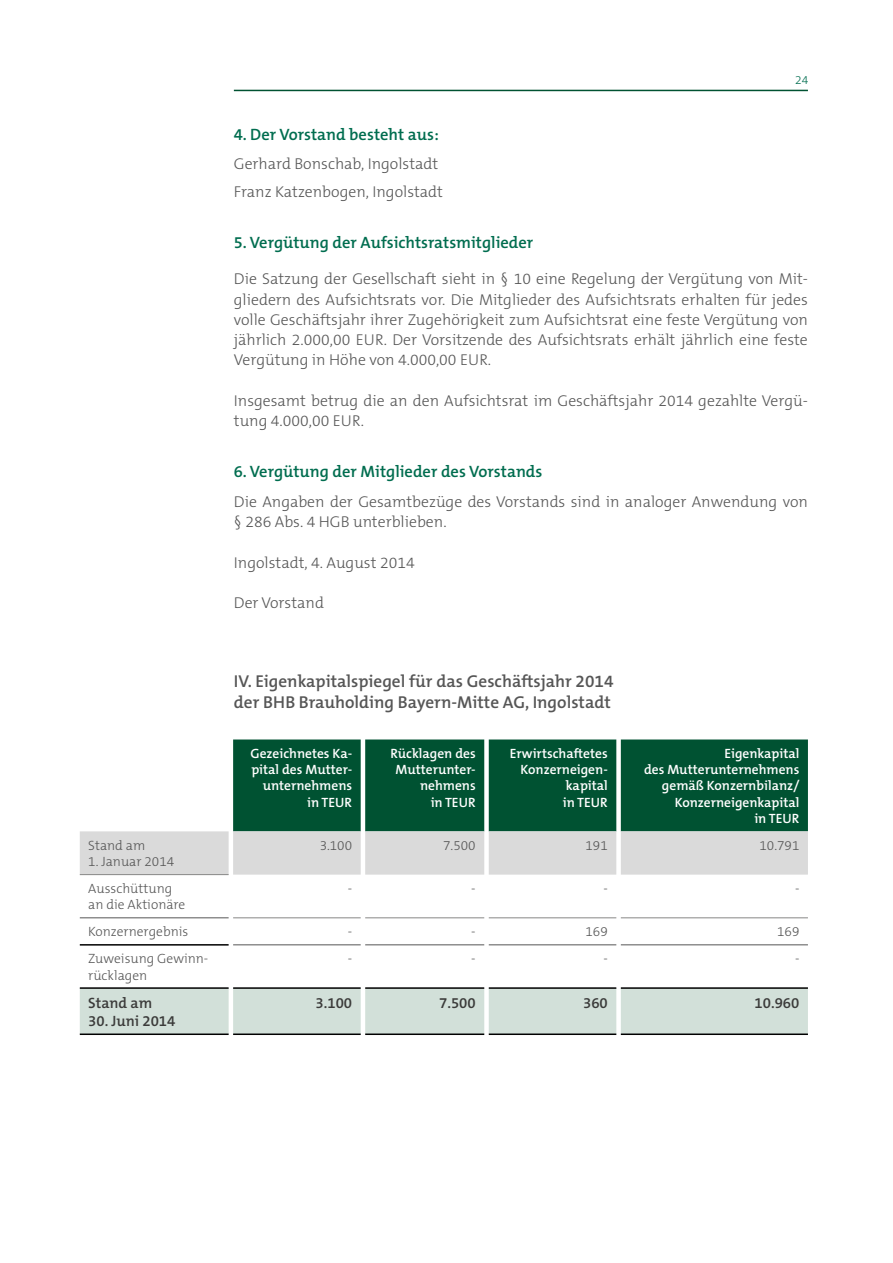
<style>
.page{position:relative;width:893px;height:1263px;background:#fff}
.page>*{position:absolute;margin:0;border:0;box-sizing:border-box;transform-origin:0 0}
.t1{font:600 17.25px/21px "The Mix B6";color:#565656}
.t2{font:600 16.5px "The Mix B6";color:#006d4f}
.t3{font:300 15.75px/20.2px "The Mix B3";color:#565656}
.t4{font:600 15px "The Mix B6";color:#3b3b3a}
.t5{font:600 15px "The Mix B6";color:#3b3b3a}
.t6{font:600 13.5px/16.2px "The Mix B6";color:#fff;text-align:right}
.t7{font:300 13.5px/16.2px "The Mix B3";color:#565656}
.t8{font:300 13.5px "The Mix B3";color:#565656}
.t9{font:300 12px "The Mix B3";color:#006d4f}
</style>
<div class="page">
<hr style="left:234px;top:90px;width:574px;height:1px;background:#005232">
<div style="left:233px;top:739px;width:575px;height:92px;background:#005232"></div>
<div style="left:80px;top:831px;width:728px;height:44px;background:#dadada"></div>
<div style="left:80px;top:988px;width:728px;height:46px;background:#d2e0d9"></div>
<hr style="left:80px;top:874px;width:149px;height:1px;background:#878786">
<hr style="left:233px;top:917px;width:128px;height:1px;background:#878786">
<hr style="left:365px;top:917px;width:119px;height:1px;background:#878786">
<hr style="left:489px;top:917px;width:127px;height:1px;background:#878786">
<hr style="left:621px;top:917px;width:187px;height:1px;background:#878786">
<hr style="left:80px;top:944px;width:149px;height:1px;background:#000">
<hr style="left:80px;top:987px;width:149px;height:2px;background:#000">
<hr style="left:233px;top:987px;width:128px;height:2px;background:#000">
<hr style="left:365px;top:987px;width:119px;height:2px;background:#000">
<hr style="left:489px;top:987px;width:127px;height:2px;background:#000">
<hr style="left:621px;top:987px;width:187px;height:2px;background:#000">
<hr style="left:80px;top:1033px;width:149px;height:2px;background:#000">
<hr style="left:233px;top:1033px;width:128px;height:2px;background:#000">
<hr style="left:365px;top:1033px;width:119px;height:2px;background:#000">
<hr style="left:489px;top:1033px;width:127px;height:2px;background:#000">
<hr style="left:621px;top:1033px;width:187px;height:2px;background:#000">
<hr style="left:80px;top:917px;width:149px;height:1px;background:#565656">
<hr style="left:233px;top:944px;width:128px;height:1px;background:#565656">
<hr style="left:365px;top:944px;width:119px;height:1px;background:#565656">
<hr style="left:489px;top:944px;width:127px;height:1px;background:#565656">
<hr style="left:621px;top:944px;width:187px;height:1px;background:#565656">
<p class="t9" style="left:795px;top:74px;width:15px">24</p>
<p class="t2" style="left:234px;top:126px;width:206px">4. Der Vorstand besteht aus:</p>
<p class="t3" style="left:234px;top:150px;width:211px;line-height:28.8px">Gerhard Bonschab, Ingolstadt<br>Franz Katzenbogen, Ingolstadt</p>
<p class="t2" style="left:234px;top:234px;width:301px">5. Vergütung der Aufsichtsratsmitglieder</p>
<p class="t3" style="left:234px;top:270px;width:576px;text-align:justify">Die Satzung der Gesellschaft sieht in § 10 eine Regelung der Vergütung von Mit&shy;gliedern des Aufsichtsrats vor. Die Mitglieder des Aufsichtsrats erhalten für jedes volle Geschäftsjahr ihrer Zugehörigkeit zum Aufsichtsrat eine feste Vergütung von jährlich 2.000,00 EUR. Der Vorsitzende des Aufsichtsrats erhält jährlich eine feste Vergütung in Höhe von 4.000,00 EUR.</p>
<p class="t3" style="left:234px;top:391px;width:576px">Insgesamt betrug die an den Aufsichtsrat im Geschäftsjahr 2014 gezahlte Vergü&shy;tung 4.000,00 EUR.</p>
<p class="t2" style="left:234px;top:463px;width:310px">6. Vergütung der Mitglieder des Vorstands</p>
<p class="t3" style="left:234px;top:492px;width:576px">Die Angaben der Gesamtbezüge des Vorstands sind in analoger Anwendung von § 286 Abs. 4 HGB unterblieben.</p>
<p class="t3" style="left:234px;top:553px;width:183px">Ingolstadt, 4. August 2014</p>
<p class="t3" style="left:234px;top:593px;width:92px">Der Vorstand</p>
<p class="t7" style="left:88px;top:838px;width:59px">Stand am</p>
<p class="t7" style="left:88px;top:854px;width:87px">1. Januar 2014</p>
<p class="t1" style="left:234px;top:672px;width:381px">IV. Eigenkapitalspiegel für das Geschäftsjahr 2014 der BHB Brauholding Bayern-Mitte AG, Ingolstadt</p>
<p class="t6" style="left:251px;top:746px;width:103px">Gezeichnetes Ka&shy;pital des Mutter&shy;unternehmens in TEUR</p>
<p class="t6" style="left:390px;top:746px;width:87px">Rücklagen des<br>Mutterunter&shy;nehmens<br>in TEUR</p>
<p class="t6" style="left:510px;top:746px;width:99px">Erwirtschaftetes<br>Konzerneigen&shy;kapital<br>in TEUR</p>
<p class="t6" style="left:644px;top:746px;width:157px">Eigenkapital<br>des Mutterunternehmens gemäß Konzernbilanz/<br>Konzerneigenkapital<br>in TEUR</p>
<p class="t8" style="left:320px;top:838px;width:34px">3.100</p>
<p class="t8" style="left:443px;top:838px;width:34px">7.500</p>
<p class="t8" style="left:585px;top:838px;width:24px">191</p>
<p class="t8" style="left:759px;top:838px;width:41px">10.791</p>
<p class="t7" style="left:88px;top:881px;width:99px">Ausschüttung an die Aktionäre</p>
<p class="t8" style="left:348px;top:882px;width:6px">-</p>
<p class="t8" style="left:471px;top:882px;width:6px">-</p>
<p class="t8" style="left:603px;top:882px;width:6px">-</p>
<p class="t8" style="left:795px;top:882px;width:6px">-</p>
<p class="t7" style="left:88px;top:924px;width:102px">Konzernergebnis</p>
<p class="t8" style="left:348px;top:925px;width:6px">-</p>
<p class="t8" style="left:471px;top:925px;width:6px">-</p>
<p class="t8" style="left:585px;top:925px;width:24px">169</p>
<p class="t8" style="left:777px;top:925px;width:24px">169</p>
<p class="t7" style="left:88px;top:951px;width:122px">Zuweisung Gewinn&shy;rücklagen</p>
<p class="t8" style="left:348px;top:952px;width:6px">-</p>
<p class="t8" style="left:471px;top:952px;width:6px">-</p>
<p class="t8" style="left:603px;top:952px;width:6px">-</p>
<p class="t8" style="left:795px;top:952px;width:6px">-</p>
<p class="t5" style="left:88px;top:995px;width:66px">Stand am</p>
<p class="t5" style="left:88px;top:1013px;width:89px">30. Juni 2014</p>
<p class="t4" style="left:316px;top:995px;width:38px">3.100</p>
<p class="t4" style="left:439px;top:995px;width:38px">7.500</p>
<p class="t4" style="left:583px;top:995px;width:26px">360</p>
<p class="t4" style="left:754px;top:995px;width:46px">10.960</p>
</div>
